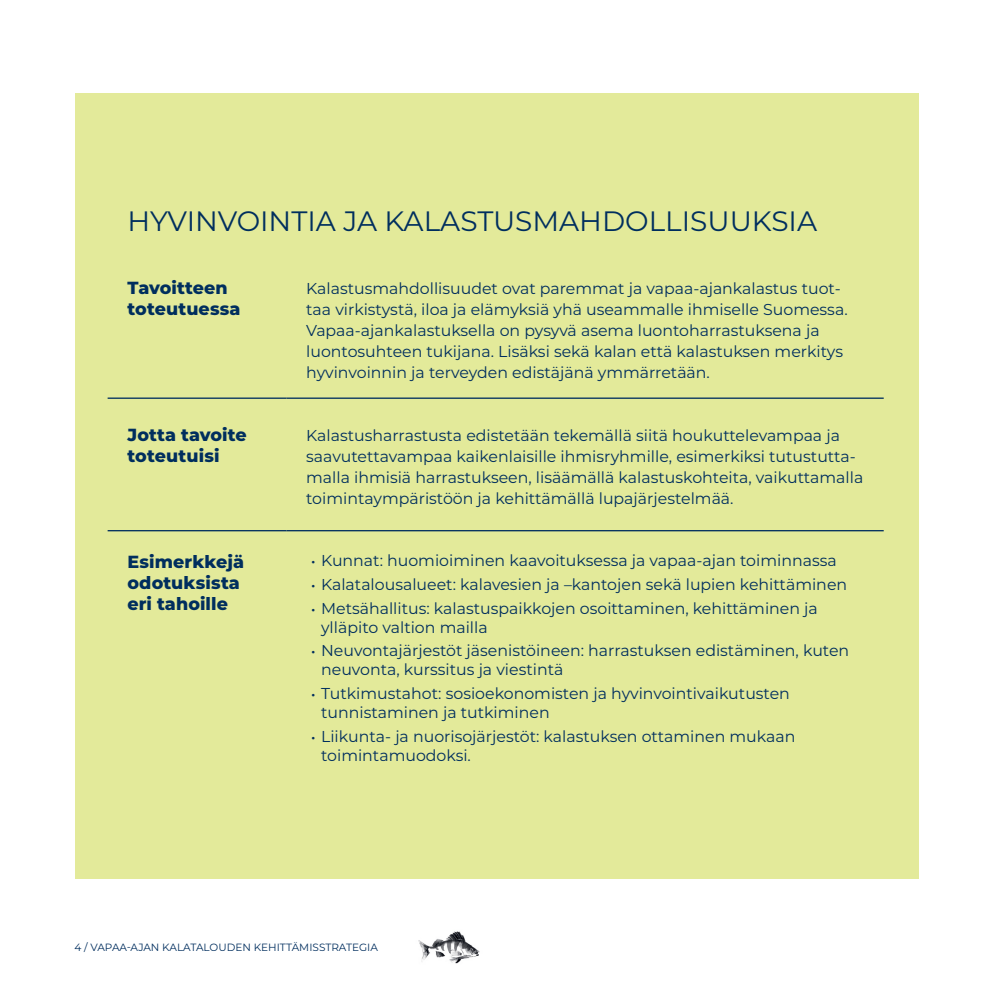
<style>
.page{position:relative;width:993px;height:993px;background:#fff}
.page>*{position:absolute;margin:0;border:0;box-sizing:border-box;transform-origin:0 0}
.Apuotsikko_1{font:28px "Montserrat";color:#002e5e}
.Apuotsikko_2{font:800 17.5px/21px "Montserrat";letter-spacing:.005em;color:#002e5e}
.Apuotsikko_1-2{font:800 17.5px/21px "Montserrat";letter-spacing:.005em;color:#002e5e}
.Leipäteksti_ei_sisen{font:15.75px/21px "Montserrat";color:#002e5e}
.t1{font:10.5px "Montserrat";color:#002e5e}
.s1{font-weight:500;font-size:14px}
</style>
<div class="page">
<img style="left:418px;top:931px;width:62px;height:33px">
<div style="left:75px;top:93px;width:843px;height:785px;background:#e3ea9a"></div>
<hr style="left:108px;top:397px;width:178px;height:1px;background:#002e5e">
<hr style="left:286px;top:397px;width:597px;height:1px;background:#002e5e">
<hr style="left:108px;top:530px;width:178px;height:1px;background:#002e5e">
<hr style="left:286px;top:530px;width:597px;height:1px;background:#002e5e">
<p class="Apuotsikko_1" style="left:127px;top:202px;width:691px">HYVINVOINTIA JA KALASTUSMAHDOLLISUUKSIA</p>
<p class="Apuotsikko_1-2" style="left:127px;top:276px;width:115px">Tavoitteen toteutuessa</p>
<p class="Leipäteksti_ei_sisen" style="left:306px;top:277px;width:542px">Kalastusmahdollisuudet ovat paremmat ja vapaa-ajankalastus tuot&shy;taa virkistystä, iloa ja elämyksiä yhä useammalle ihmiselle Suomessa.<br>Vapaa-ajankalastuksella on pysyvä asema luontoharrastuksena ja luontosuhteen tukijana. Lisäksi sekä kalan että kalastuksen merkitys hyvinvoinnin ja terveyden edistäjänä ymmärretään.</p>
<p class="Apuotsikko_2" style="left:127px;top:423px;width:121px">Jotta tavoite toteutuisi</p>
<p class="Leipäteksti_ei_sisen" style="left:306px;top:424px;width:558px">Kalastusharrastusta edistetään tekemällä siitä houkuttelevampaa ja saavutettavampaa kaikenlaisille ihmisryhmille, esimerkiksi tutustutta&shy;malla ihmisiä harrastukseen, lisäämällä kalastuskohteita, vaikuttamalla toimintaympäristöön ja kehittämällä lupajärjestelmää.</p>
<p class="Apuotsikko_2" style="left:127px;top:549px;width:118px">Esimerkkejä</p>
<p class="Apuotsikko_2" style="left:127px;top:570px;width:114px">odotuksista eri tahoille</p>
<p class="Leipäteksti_ei_sisen" style="left:311px;top:549px;width:527px"><span class="s1">•</span> Kunnat: huomioiminen kaavoituksessa ja vapaa-ajan toiminnassa</p>
<p class="Leipäteksti_ei_sisen" style="left:311px;top:573px;width:537px"><span class="s1">•</span> Kalatalousalueet: kalavesien ja –kantojen sekä lupien kehittäminen</p>
<p class="Leipäteksti_ei_sisen" style="left:321px;top:597px;width:498px;line-height:18.9px;text-indent:-10px"><span class="s1">•</span> Metsähallitus: kalastuspaikkojen osoittaminen, kehittäminen ja ylläpito valtion mailla</p>
<p class="Leipäteksti_ei_sisen" style="left:321px;top:640px;width:529px;line-height:18.9px;text-indent:-10px"><span class="s1">•</span> Neuvontajärjestöt jäsenistöineen: harrastuksen edistäminen, kuten neuvonta, kurssitus ja viestintä</p>
<p class="Leipäteksti_ei_sisen" style="left:321px;top:683px;width:470px;line-height:18.9px;text-indent:-10px"><span class="s1">•</span> Tutkimustahot: sosioekonomisten ja hyvinvointivaikutusten tunnistaminen ja tutkiminen</p>
<p class="Leipäteksti_ei_sisen" style="left:321px;top:726px;width:475px;line-height:18.9px;text-indent:-10px"><span class="s1">•</span> Liikunta- ja nuorisojärjestöt: kalastuksen ottaminen mukaan toimintamuodoksi.</p>
<p class="t1" style="left:74px;top:939px;width:305px">4 / VAPAA-AJAN KALATALOUDEN KEHITTÄMISSTRATEGIA</p>
</div>
